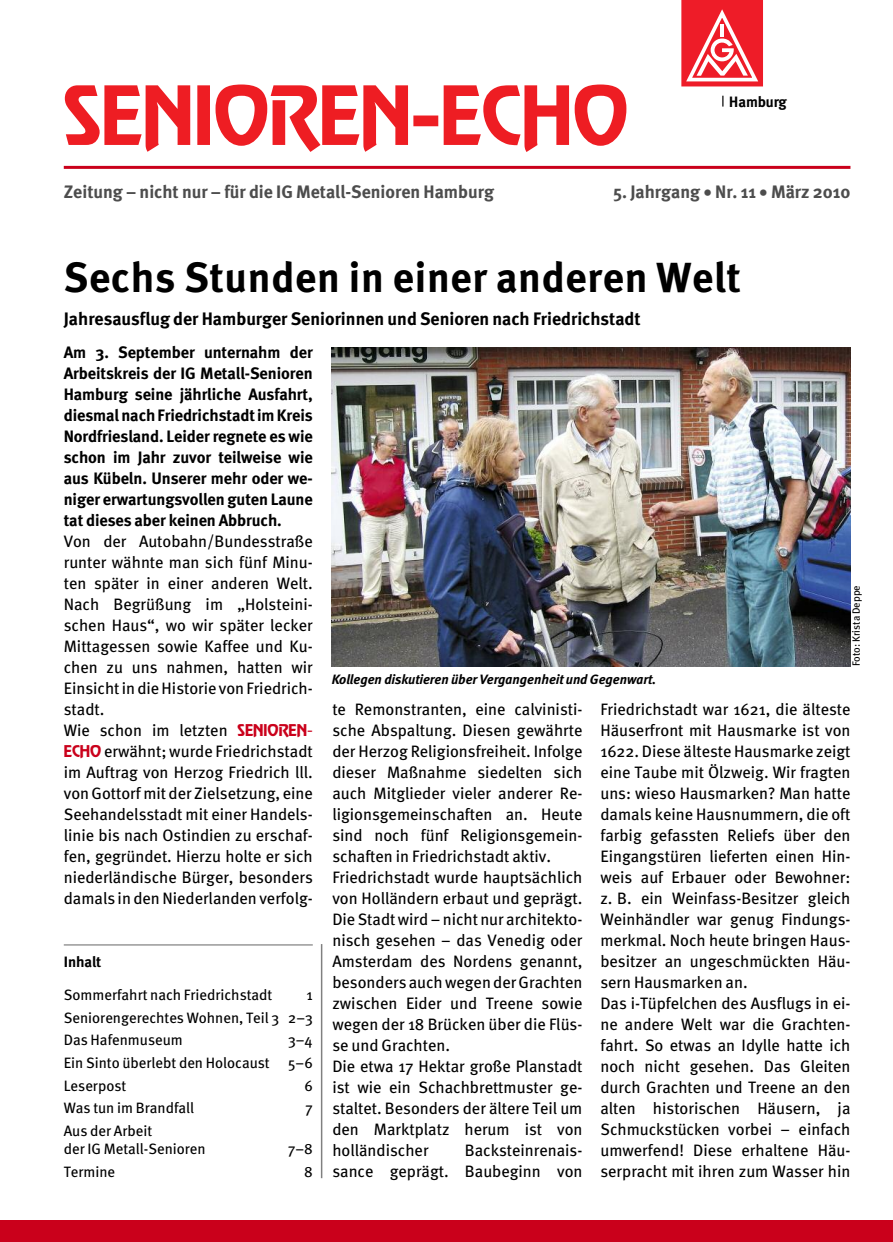
<style>
.page{position:relative;width:893px;height:1242px;background:#fff}
.page>*{position:absolute;margin:0;border:0;box-sizing:border-box;transform-origin:0 0}
.t1{font:700 42px "Meta";letter-spacing:.015em;color:#000}
.t2{font:700 18px "Meta";color:#4d4d4d}
.t3{font:700 18px "Meta";color:#000}
.t4{font:16.5px/21px "Meta";color:#000}
.t5{font:700 16.5px/21px "Meta";letter-spacing:-.005em;color:#000;text-align:justify}
.t6{font:15px/22.6px "Meta";color:#000;text-align:justify}
.t7{font:700 15px "Meta Plus";letter-spacing:-.01em;color:#000}
.t8{font:15px "Meta Bold LF";color:#000}
.t9{font:italic 700 13.5px "Meta";color:#000}
.t10{font:10.5px "Meta";color:#000}
.s1{font-family:"On Stage Serial";font-weight:700;color:#ca001b}
.s2{font-family:"Lucida Grande";color:#ca001b}
</style>
<div class="page">
<div style="left:0;top:1220px;width:893px;height:22px;background:#ca001b"></div>
<hr style="left:64px;top:944px;width:249px;height:1px;background:#999">
<div style="left:680px;top:0;width:85px;height:87px;background:#fef8f9"></div>
<svg style="left:681px;top:0;width:82px;height:86px"></svg>
<hr style="left:64px;top:166px;width:786px;height:3px;background:#ca001b">
<hr style="left:321px;top:944px;width:1px;height:234px;background:#808080">
<svg style="left:64px;top:84px;width:563px;height:68px"></svg>
<img style="left:332px;top:347px;width:518px;height:319px">
<p class="t7" style="left:729px;top:93px;width:59px">Hamburg</p>
<p class="t2" style="left:64px;top:181px;width:432px">Zeitung – nicht nur – für die IG Metall-Senioren Hamburg</p>
<p class="t2" style="left:613px;top:181px;width:239px">5. Jahrgang • Nr. 11 • März 2010</p>
<h1 class="t1" style="left:64px;top:252px;width:679px">Sechs Stunden in einer anderen Welt</h1>
<p class="t3" style="left:64px;top:308px;width:578px">Jahresausflug der Hamburger Seniorinnen und Senioren nach Friedrichstadt</p>
<p class="t5" style="left:64px;top:341px;width:251px">Am 3. September unternahm der Arbeitskreis der IG Metall-Senioren Hamburg seine jährliche Ausfahrt, diesmal nach Friedrichstadt im Kreis Nordfriesland. Leider regnete es wie schon im Jahr zuvor teilweise wie aus Kübeln. Unserer mehr oder we&shy;niger erwartungsvollen guten Laune tat dieses aber keinen Abbruch.</p>
<p class="t4" style="left:64px;top:530px;width:251px">Von der Autobahn/Bundesstraße runter wähnte man sich fünf Minu&shy;ten später in einer anderen Welt.<br>Nach Begrüßung im „Holsteini&shy;schen Haus“, wo wir später lecker Mittagessen sowie Kaffee und Ku&shy;chen zu uns nahmen, hatten wir Einsicht in die Historie von Friedrich&shy;stadt.<br>Wie schon im letzten <span class="s1">SENIOREN</span><span class="s2">-</span><span class="s1">ECHO</span> erwähnt; wurde Friedrichstadt im Auftrag von Herzog Friedrich lll. von Gottorf mit der Zielsetzung, eine Seehandelsstadt mit einer Handels&shy;linie bis nach Ostindien zu erschaf&shy;fen, gegründet. Hierzu holte er sich niederländische Bürger, besonders damals in den Niederlanden verfolg-</p>
<p class="t10" style="left:850px;top:666px;width:82px;rotate:-90deg">Foto: Krista Deppe</p>
<p class="t9" style="left:332px;top:675px;width:326px">Kollegen diskutieren über Vergangenheit und Gegenwart.</p>
<p class="t4" style="left:332px;top:698px;width:252px">te Remonstranten, eine calvinisti&shy;sche Abspaltung. Diesen gewährte der Herzog Religionsfreiheit. Infolge dieser Maßnahme siedelten sich auch Mitglieder vieler anderer Re&shy;ligionsgemeinschaften an. Heute sind noch fünf Religionsgemein&shy;schaften in Friedrichstadt aktiv.<br>Friedrichstadt wurde hauptsächlich von Holländern erbaut und geprägt.<br>Die Stadt wird – nicht nur architekto&shy;nisch gesehen – das Venedig oder<br>Amsterdam des Nordens genannt, besonders auch wegen der Grachten zwischen Eider und Treene sowie wegen der 18 Brücken über die Flüs&shy;se und Grachten.<br>Die etwa 17 Hektar große Planstadt ist wie ein Schachbrettmuster ge&shy;staltet. Besonders der ältere Teil um den Marktplatz herum ist von holländischer</p>
<p class="t4" style="left:600px;top:699px;width:252px">Friedrichstadt war 1621, die älteste Häuserfront mit Hausmarke ist von 1622. Diese älteste Hausmarke zeigt eine Taube mit Ölzweig. Wir fragten uns: wieso Hausmarken? Man hatte damals keine Hausnummern, die oft farbig gefassten Reliefs über den Eingangstüren lieferten einen Hin&shy;weis auf Erbauer oder Bewohner: z. B. ein Weinfass-Besitzer gleich Weinhändler war genug Findungs&shy;merkmal. Noch heute bringen Haus&shy;besitzer an ungeschmückten Häu&shy;sern Hausmarken an.<br>Das i-Tüpfelchen des Ausflugs in ei&shy;ne andere Welt war die Grachten&shy;fahrt. So etwas an Idylle hatte ich noch nicht gesehen. Das Gleiten durch Grachten und Treene an den alten historischen Häusern, ja Schmuckstücken vorbei – einfach umwerfend! Diese erhaltene Häu&shy;serpracht mit ihren zum Wasser hin</p>
<p class="t8" style="left:64px;top:956px;width:39px">Inhalt</p>
<p class="t6" style="left:64px;top:983px;width:210px">Sommerfahrt nach Friedrichstadt</p>
<p class="t6" style="left:64px;top:983px;width:251px;text-indent:243px">1<br>Seniorengerechtes Wohnen, Teil 3 2–3<br>Das Hafenmuseum</p>
<p class="t6" style="left:64px;top:1028px;width:250px;text-indent:224px">3–4<br>Ein Sinto überlebt den Holocaust 5–6<br>Leserpost</p>
<p class="t6" style="left:304px;top:1074px;width:10px">6</p>
<p class="t6" style="left:64px;top:1096px;width:132px">Was tun im Brandfall</p>
<p class="t6" style="left:306px;top:1096px;width:9px">7</p>
<p class="t6" style="left:64px;top:1121px;width:143px;line-height:18.5px">Aus der Arbeit<br>der IG Metall-Senioren</p>
<p class="t4" style="left:332px;top:1140px;width:252px;text-align:right">Backsteinrenais-<br>sance geprägt. Baubeginn von</p>
<p class="t6" style="left:288px;top:1137px;width:26px">7–8</p>
<p class="t6" style="left:64px;top:1160px;width:53px">Termine</p>
<p class="t6" style="left:304px;top:1160px;width:10px">8</p>
</div>
